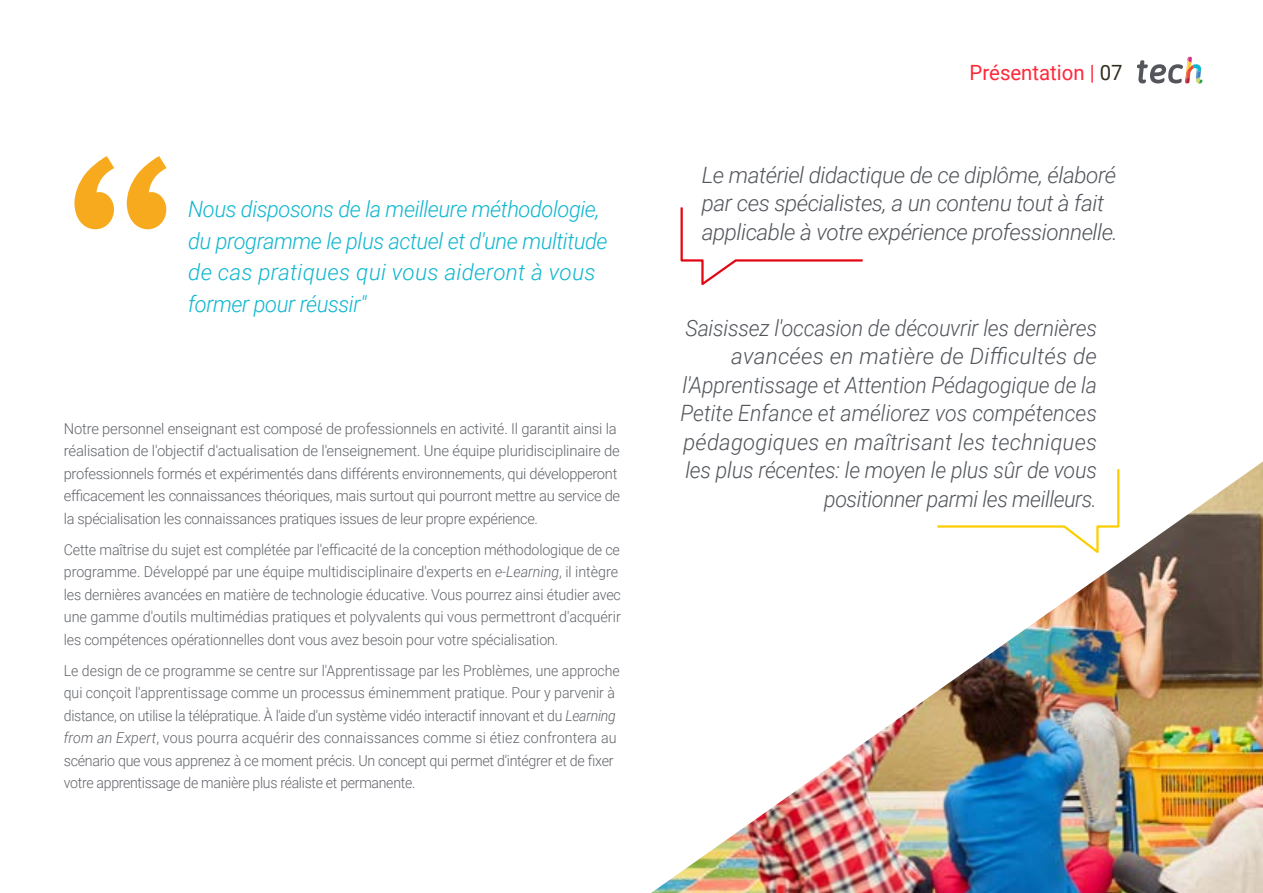
<style>
.page{position:relative;width:1263px;height:893px;background:#fff}
.page>*{position:absolute;margin:0;border:0;box-sizing:border-box;transform-origin:0 0}
.t1{font:italic 300 22.5px/28.5px "Roboto";letter-spacing:-.01em;color:#52555b;text-align:right;scale:.95 1}
.t2{font:italic 300 22.5px/31.5px "Roboto";letter-spacing:-.02em;color:#0fb6cf}
.t3{font:italic 300 22.5px/28.5px "Roboto";letter-spacing:-.01em;color:#52555b}
.t4{font:21px "Roboto";color:#ff293a}
.t5{font:300 15px/22.5px "Roboto";letter-spacing:-.01em;color:#61646a;scale:.94 1}
.t6{font:300 15px/22.5px "Roboto";letter-spacing:-.01em;color:#61646a}
.t7{font:300 15px/22.5px "Roboto";letter-spacing:-.01em;color:#61646a;scale:.95 1}
.s1{font-style:italic}
.s2{color:#312e20}
</style>
<div class="page">
<svg style="left:74px;top:156px;width:93px;height:73px"></svg>
<img style="left:651px;top:461px;width:612px;height:432px">
<svg style="left:1137px;top:57px;width:65px;height:27px"></svg>
<svg style="left:935px;top:467px;width:185px;height:89px"></svg>
<svg style="left:680px;top:207px;width:183px;height:78px"></svg>
<h1 class="t2" style="left:188px;top:193px;width:421px">Nous disposons de la meilleure méthodologie, du programme le plus actuel et d'une multitude de cas pratiques qui vous aideront à vous former pour réussir"</h1>
<p class="t6" style="left:64px;top:416px;width:558px">Notre personnel enseignant est composé de professionnels en activité. Il garantit ainsi la réalisation de l'objectif d'actualisation de l'enseignement. Une équipe pluridisciplinaire de professionnels formés et expérimentés dans différents environnements, qui développeront efficacement les connaissances théoriques, mais surtout qui pourront mettre au service de la spécialisation les connaissances pratiques issues de leur propre expérience.</p>
<p class="t7" style="left:64px;top:537px;width:588px">Cette maîtrise du sujet est complétée par l'efficacité de la conception méthodologique de ce programme. Développé par une équipe multidisciplinaire d'experts en <span class="s1">e-Learning</span>, il intègre les dernières avancées en matière de technologie éducative. Vous pourrez ainsi étudier avec une gamme d'outils multimédias pratiques et polyvalents qui vous permettront d'acquérir les compétences opérationnelles dont vous avez besoin pour votre spécialisation.</p>
<p class="t5" style="left:64px;top:658px;width:593px">Le design de ce programme se centre sur l'Apprentissage par les Problèmes, une approche qui conçoit l'apprentissage comme un processus éminemment pratique. Pour y parvenir à distance, on utilise la télépratique. À l'aide d'un système vidéo interactif innovant et du <span class="s1">Learning from an Expert</span>, vous pourra acquérir des connaissances comme si étiez confrontera au scénario que vous apprenez à ce moment précis. Un concept qui permet d'intégrer et de fixer votre apprentissage de manière plus réaliste et permanente.</p>
<h2 class="t4" style="left:970px;top:57px;width:155px">Présentation | <span class="s2">07</span></h2>
<h1 class="t3" style="left:702px;top:160px;width:418px">Le matériel didactique de ce diplôme, élaboré par ces spécialistes, a un contenu tout à fait applicable à votre expérience professionnelle.</h1>
<p class="t1" style="left:680px;top:313px;width:440px">Saisissez l'occasion de découvrir les dernières avancées en matière de Difficultés de l'Apprentissage et Attention Pédagogique de la Petite Enfance et améliorez vos compétences pédagogiques en maîtrisant les techniques les plus récentes: le moyen le plus sûr de vous positionner parmi les meilleurs.</p>
</div>
